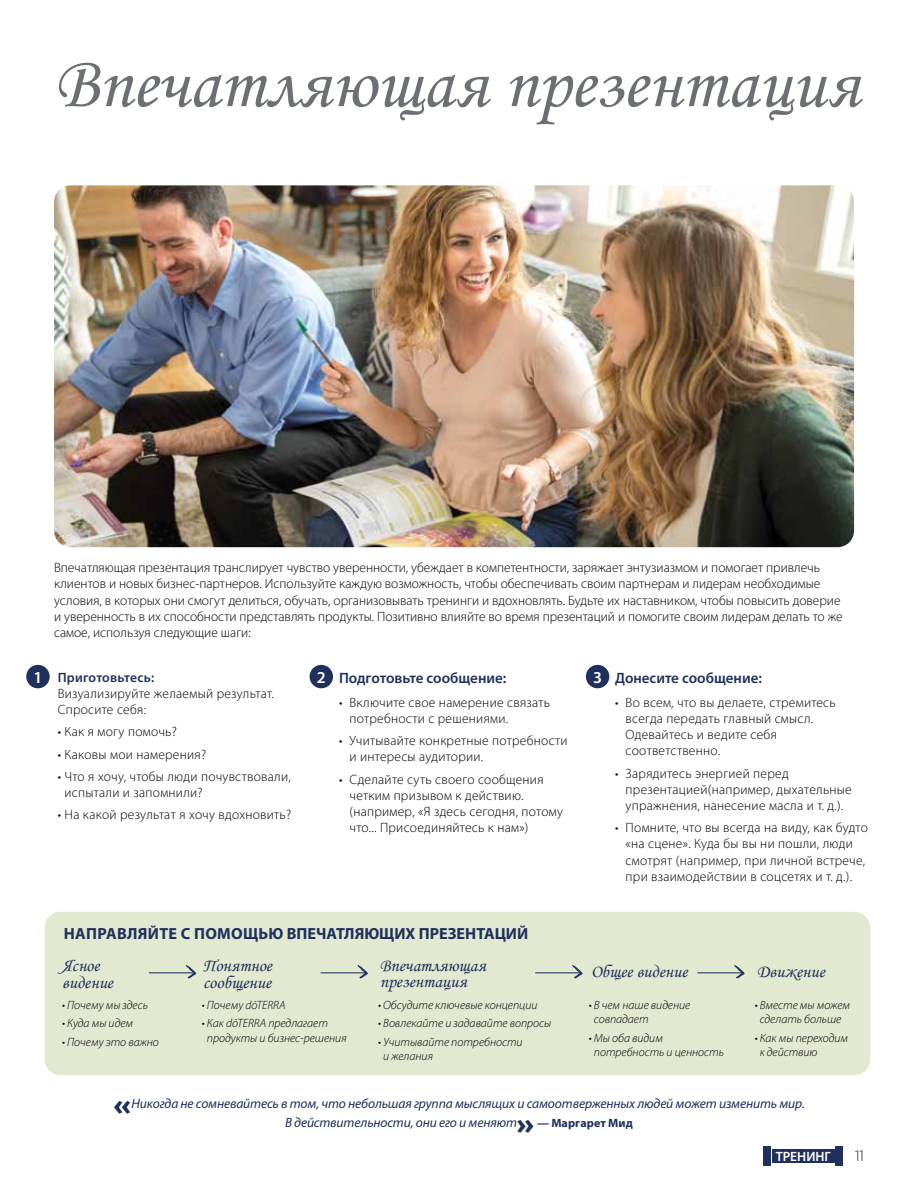
<style>
.page{position:relative;width:918px;height:1188px;background:#fff}
.page>*{position:absolute;margin:0;border:0;box-sizing:border-box;transform-origin:0 0}
.t1{font:73.5px "Monotype Corsiva";color:#6c7074}
.t2{font:18px/16.5px "Monotype Corsiva";color:#1f305c}
.t3{font:600 16.65px "Myriad Pro";color:#fff}
.t4{font:700 16.2px "Myriad Pro";color:#1f305c}
.t5{font:600 15px "Myriad Pro";color:#1f305c}
.t6{font:300 15px "Gotham Narrow";color:#6c7074}
.t7{font:300 13.5px/16.2px "Myriad Pro";letter-spacing:.015em;color:#000}
.t8{font:italic 13.5px/19px "Myriad Pro";letter-spacing:-.01em;color:#1f305c}
.t9{font:600 13.5px "Myriad Pro";color:#fff}
.t10{font:italic 300 12px/14.4px "Myriad Pro";color:#000}
.t11{font:700 12px "Myriad Pro";letter-spacing:.005em;color:#1f305c}
.s1{font-weight:600;font-size:16.65px;color:#fff}
.s2{font-weight:600;color:#1f305c}
.s3{font-size:16.65px;color:#fff}
.s4{font-family:"Gotham";font-weight:700;font-style:normal;font-size:28.65px}
</style>
<div class="page">
<div style="left:772px;top:1149px;width:63px;height:14px;background:#1f305c"></div>
<div style="left:764px;top:1146px;width:7px;height:19px;background:#1f305c"></div>
<div style="left:835px;top:1146px;width:8px;height:19px;background:#1f305c"></div>
<img style="left:54px;top:185px;width:800px;height:362px">
<div style="left:45px;top:912px;width:825px;height:163px;background:#e3e8d0;border-radius:16px"></div>
<svg style="left:186px;top:965px;width:10px;height:14px"></svg>
<hr style="left:149px;top:972px;width:44px;height:1px;background:#1f305c">
<svg style="left:357px;top:965px;width:11px;height:14px"></svg>
<hr style="left:321px;top:972px;width:44px;height:1px;background:#1f305c">
<svg style="left:572px;top:965px;width:11px;height:14px"></svg>
<hr style="left:535px;top:972px;width:45px;height:1px;background:#1f305c">
<svg style="left:734px;top:965px;width:11px;height:14px"></svg>
<hr style="left:697px;top:972px;width:45px;height:1px;background:#1f305c">
<div style="left:310px;top:665px;width:23px;height:23px;background:#1f305c;border-radius:50%"></div>
<div style="left:586px;top:665px;width:23px;height:23px;background:#1f305c;border-radius:50%"></div>
<div style="left:26px;top:665px;width:24px;height:23px;background:#1f305c;border-radius:50%"></div>
<h1 class="t1" style="left:54px;top:39px;width:807px">Впечатляющая презентация</h1>
<p class="t7" style="left:54px;top:560px;width:790px">Впечатляющая презентация транслирует чувство уверенности, убеждает в компетентности, заряжает энтузиазмом и помогает привлечь клиентов и новых бизнес-партнеров. Используйте каждую возможность, чтобы обеспечивать своим партнерам и лидерам необходимые условия, в которых они смогут делиться, обучать, организовывать тренинги и вдохновлять. Будьте их наставником, чтобы повысить доверие и уверенность в их способности представлять продукты. Позитивно влияйте во время презентаций и помогите своим лидерам делать то же самое, используя следующие шаги:</p>
<p class="t7" style="left:58px;top:670px;width:218px;text-indent:-24px"><span class="s1">1</span> <span class="s2">Приготовьтесь:<br></span>Визуализируйте желаемый результат.<br>Спросите себя:</p>
<p class="t7" style="left:58px;top:724px;width:121px">• Как я могу помочь?</p>
<p class="t7" style="left:58px;top:746px;width:150px">• Каковы мои намерения?</p>
<p class="t7" style="left:65px;top:769px;width:228px;text-indent:-7px">• Что я хочу, чтобы люди почувствовали, испытали и запомнили?</p>
<p class="t7" style="left:58px;top:807px;width:235px">• На какой результат я хочу вдохновить?</p>
<p class="t3" style="left:317px;top:669px;width:10px">2</p>
<p class="t5" style="left:593px;top:670px;width:171px"><span class="s3">3</span> Донесите сообщение:</p>
<p class="t7" style="left:626px;top:694px;width:212px;text-indent:-11px">• Во всем, что вы делаете, стремитесь всегда передать главный смысл.<br>Одевайтесь и ведите себя соответственно.</p>
<p class="t7" style="left:626px;top:765px;width:228px;text-indent:-11px">• Зарядитесь энергией перед презентацией(например, дыхательные упражнения, нанесение масла и т. д.).</p>
<p class="t7" style="left:615px;top:820px;width:254px;text-align:center">• Помните, что вы всегда на виду, как будто «на сцене». Куда бы вы ни пошли, люди смотрят (например, при личной встрече, при взаимодействии в соцсетях и т. д.).</p>
<p class="t5" style="left:339px;top:670px;width:169px">Подготовьте сообщение:</p>
<p class="t7" style="left:350px;top:694px;width:202px;text-indent:-11px">• Включите свое намерение связать потребности с решениями.</p>
<p class="t7" style="left:350px;top:733px;width:220px;text-indent:-11px">• Учитывайте конкретные потребности и интересы аудитории.</p>
<p class="t7" style="left:350px;top:771px;width:215px;text-indent:-11px">• Сделайте суть своего сообщения четким призывом к действию. (например, «Я здесь сегодня, потому что... Присоединяйтесь к нам»)</p>
<p class="t4" style="left:64px;top:923px;width:466px">НАПРАВЛЯЙТЕ С ПОМОЩЬЮ ВПЕЧАТЛЯЮЩИХ ПРЕЗЕНТАЦИЙ</p>
<h2 class="t2" style="left:203px;top:958px;width:70px">Понятное</h2>
<h2 class="t2" style="left:591px;top:964px;width:98px">Общее видение</h2>
<h2 class="t2" style="left:757px;top:964px;width:70px">Движение</h2>
<h2 class="t2" style="left:62px;top:958px;width:52px">Ясное видение</h2>
<p class="t10" style="left:62px;top:998px;width:87px">• Почему мы здесь</p>
<p class="t10" style="left:62px;top:1016px;width:72px">• Куда мы идем</p>
<p class="t10" style="left:62px;top:1035px;width:98px">• Почему это важно</p>
<h2 class="t2" style="left:380px;top:957px;width:108px">Впечатляющая презентация</h2>
<h2 class="t2" style="left:203px;top:974px;width:69px">сообщение</h2>
<p class="t10" style="left:594px;top:998px;width:98px;text-indent:-5px">• В чем наше видение совпадает</p>
<p class="t10" style="left:594px;top:1031px;width:132px;text-indent:-5px">• Мы оба видим потребность и ценность</p>
<p class="t10" style="left:378px;top:998px;width:161px">• Обсудите ключевые концепции</p>
<p class="t10" style="left:378px;top:1016px;width:175px">• Вовлекайте и задавайте вопросы</p>
<p class="t10" style="left:383px;top:1035px;width:141px;text-indent:-5px">• Учитывайте потребности и желания</p>
<p class="t10" style="left:202px;top:998px;width:85px">• Почему dōTERRA</p>
<p class="t10" style="left:207px;top:1016px;width:141px;text-indent:-5px">• Как dōTERRA предлагает продукты и бизнес-решения</p>
<p class="t10" style="left:755px;top:998px;width:97px;text-align:center">• Вместе мы можем сделать больше</p>
<p class="t10" style="left:760px;top:1031px;width:90px;text-indent:-5px">• Как мы переходим к действию</p>
<p class="t8" style="left:285px;top:1094px;width:521px;text-indent:-172px"><span class="s4">«</span>Никогда не сомневайтесь в том, что небольшая группа мыслящих и самоотверженных людей может изменить мир.<br>В действительности, они его и меняют<span class="s4">»</span></p>
<p class="t11" style="left:537px;top:1115px;width:97px">— Маргарет Мид</p>
<p class="t9" style="left:776px;top:1149px;width:57px">ТРЕНИНГ</p>
<p class="t6" style="left:855px;top:1147px;width:10px">11</p>
</div>
